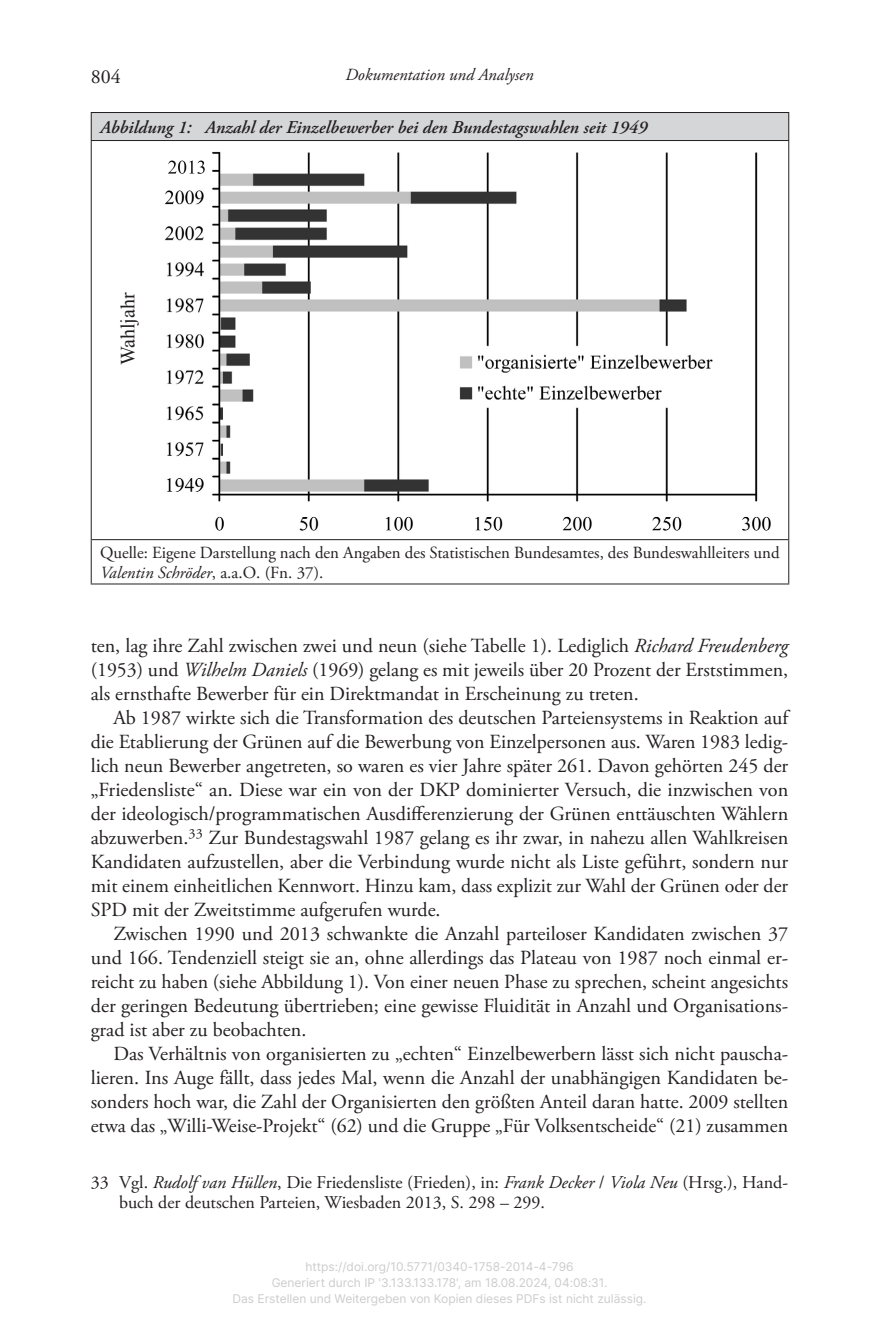
<style>
.page{position:relative;width:879px;height:1327px;background:#fff}
.page>*{position:absolute;margin:0;border:0;box-sizing:border-box;transform-origin:0 0}
.t1{font:20px/24px "Adobe Garamond Pro";color:#231f20;text-align:justify}
.t2{font:20px "Times New Roman";color:#231f20}
.t3{font:18px/20px "Adobe Garamond Pro";color:#231f20}
.t4{font:italic 600 18px "Adobe Garamond Pro";color:#231f20}
.t5{font:17px/20px "Adobe Garamond Pro";color:#231f20}
.t6{font:italic 17px "Adobe Garamond Pro";color:#231f20}
.t7{font:12px/16px "Inter";color:#ccc;text-align:center}
.s1{font-style:italic}
</style>
<div class="page">
<div style="left:91px;top:112px;width:698px;height:28px;background:#d5d6d8"></div>
<hr style="left:91px;top:112px;width:698px;height:1px;background:#231f20">
<svg style="left:91px;top:113px;width:1px;height:27px"></svg>
<svg style="left:788px;top:113px;width:1px;height:27px"></svg>
<hr style="left:91px;top:140px;width:698px;height:1px;background:#231f20">
<hr style="left:91px;top:141px;width:1px;height:398px;background:#231f20">
<hr style="left:788px;top:141px;width:1px;height:398px;background:#231f20">
<hr style="left:91px;top:539px;width:698px;height:1px;background:#231f20">
<hr style="left:91px;top:540px;width:1px;height:43px;background:#231f20">
<hr style="left:788px;top:540px;width:1px;height:43px;background:#231f20">
<hr style="left:91px;top:583px;width:698px;height:1px;background:#231f20">
<img style="left:164px;top:151px;width:607px;height:380px">
<p class="t1" style="left:91px;top:65px;width:31px">804</p>
<p class="t6" style="left:345px;top:65px;width:190px">Dokumentation und Analysen</p>
<p class="t4" style="left:100px;top:117px;width:548px">Abbildung 1: Anzahl der Einzelbewerber bei den Bundestagswahlen seit 1949</p>
<p class="t2" style="left:114px;top:365px;width:74px;rotate:-90deg">Wahljahr</p>
<p class="t5" style="left:100px;top:543px;width:681px">Quelle: Eigene Darstellung nach den Angaben des Statistischen Bundesamtes, des Bundeswahlleiters und<br><span class="s1">Valentin Schröder</span>, a.a.O. (Fn. 37).</p>
<p class="t1" style="left:91px;top:634px;width:699px">ten, lag ihre Zahl zwischen zwei und neun (siehe Tabelle 1). Lediglich <span class="s1">Richard Freudenberg </span>(1953) und <span class="s1">Wilhelm Daniels</span> (1969) gelang es mit jeweils über 20 Prozent der Erststimmen, als ernsthafte Bewerber für ein Direktmandat in Erscheinung zu treten.</p>
<p class="t1" style="left:91px;top:706px;width:699px;text-indent:23px">Ab 1987 wirkte sich die Transformation des deutschen Parteiensystems in Reaktion auf die Etablierung der Grünen auf die Bewerbung von Einzelpersonen aus. Waren 1983 ledig&shy;lich neun Bewerber angetreten, so waren es vier Jahre später 261. Davon gehörten 245 der „Friedensliste“ an. Diese war ein von der DKP dominierter Versuch, die inzwischen von der ideologisch/programmatischen Ausdifferenzierung der Grünen enttäuschten Wählern abzuwerben. <sup>33</sup> Zur Bundestagswahl 1987 gelang es ihr zwar, in nahezu allen Wahlkreisen Kandidaten aufzustellen, aber die Verbindung wurde nicht als Liste geführt, sondern nur mit einem einheitlichen Kennwort. Hinzu kam, dass explizit zur Wahl der Grünen oder der SPD mit der Zweitstimme aufgerufen wurde.</p>
<p class="t1" style="left:91px;top:922px;width:699px;text-indent:23px">Zwischen 1990 und 2013 schwankte die Anzahl parteiloser Kandidaten zwischen 37 und 166. Tendenziell steigt sie an, ohne allerdings das Plateau von 1987 noch einmal er&shy;reicht zu haben (siehe Abbildung 1). Von einer neuen Phase zu sprechen, scheint angesichts der geringen Bedeutung übertrieben; eine gewisse Fluidität in Anzahl und Organisations&shy;grad ist aber zu beobachten.</p>
<p class="t1" style="left:91px;top:1042px;width:699px;text-indent:23px">Das Verhältnis von organisierten zu „echten“ Einzelbewerbern lässt sich nicht pauscha&shy;lieren. Ins Auge fällt, dass jedes Mal, wenn die Anzahl der unabhängigen Kandidaten be&shy;sonders hoch war, die Zahl der Organisierten den größten Anteil daran hatte. 2009 stellten etwa das „Willi-Weise-Projekt“ (62) und die Gruppe „Für Volksentscheide“ (21) zusammen</p>
<p class="t3" style="left:119px;top:1173px;width:670px;text-indent:-28px">33 Vgl. <span class="s1">Rudolf van Hüllen</span>, Die Friedensliste (Frieden), in: <span class="s1">Frank Decker</span> / <span class="s1">Viola Neu</span> (Hrsg.), Hand&shy;buch der deutschen Parteien, Wiesbaden 2013, S. 298 – 299.</p>
<p class="t7" style="left:232px;top:1258px;width:415px">https://doi.org/10.5771/0340-1758-2014-4-796<br>Generiert durch IP '3.133.133.178', am 18.08.2024, 04:08:31.<br>Das Erstellen und Weitergeben von Kopien dieses PDFs ist nicht zulässig.</p>
</div>
